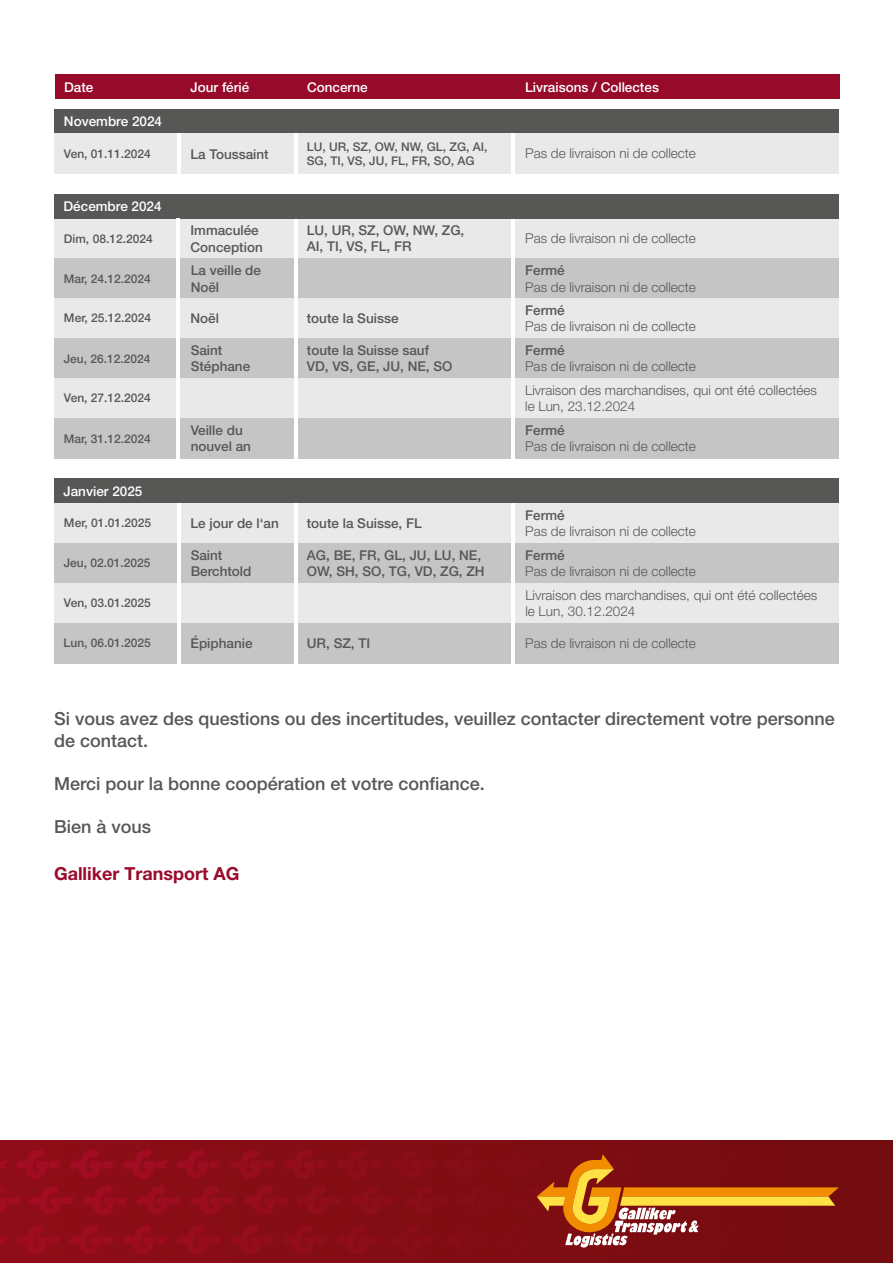
<style>
.page{position:relative;width:893px;height:1263px;background:#fff}
.page>*{position:absolute;margin:0;border:0;box-sizing:border-box;transform-origin:0 0}
.t1{font:500 18px/21.6px "Helvetica Neue LT Pro";color:#575756}
.t2{font:700 18px "Helvetica Neue LT Pro";color:#990a2c}
.t3{font:300 13.5px/16.2px "Helvetica Neue LT Pro";color:#575756}
.t4{font:500 13.5px/16.2px "Helvetica Neue LT Pro";color:#575756}
.t5{font:500 13.5px "Helvetica Neue LT Pro";color:#fff}
.t6{font:500 12px/14.4px "Helvetica Neue LT Pro";color:#575756}
</style>
<div class="page">
<div style="left:54px;top:109px;width:785px;height:25px;background:#575756"></div>
<div style="left:54px;top:134px;width:785px;height:40px;background:#e8e9e8"></div>
<hr style="left:178px;top:134px;width:3px;height:89px;background:#fff">
<hr style="left:295px;top:134px;width:3px;height:88px;background:#fff">
<hr style="left:511px;top:134px;width:3px;height:87px;background:#fff">
<img style="left:0;top:1140px;width:893px;height:123px">
<svg style="left:537px;top:1154px;width:302px;height:93px;background:#9e4120"></svg>
<div style="left:54px;top:219px;width:785px;height:40px;background:#e8e9e8"></div>
<div style="left:54px;top:259px;width:785px;height:40px;background:#c5c5c5"></div>
<hr style="left:295px;top:216px;width:3px;height:86px;background:#fff">
<hr style="left:511px;top:214px;width:3px;height:88px;background:#fff">
<div style="left:54px;top:194px;width:785px;height:24px;background:#575756"></div>
<hr style="left:176px;top:219px;width:4px;height:83px;background:#fff">
<div style="left:54px;top:298px;width:785px;height:40px;background:#e8e9e8"></div>
<div style="left:54px;top:338px;width:785px;height:40px;background:#c5c5c5"></div>
<hr style="left:295px;top:296px;width:3px;height:85px;background:#fff">
<hr style="left:511px;top:294px;width:3px;height:88px;background:#fff">
<hr style="left:176px;top:298px;width:4px;height:84px;background:#fff">
<div style="left:54px;top:378px;width:785px;height:40px;background:#e8e9e8"></div>
<div style="left:54px;top:418px;width:785px;height:40px;background:#c5c5c5"></div>
<hr style="left:295px;top:376px;width:3px;height:85px;background:#fff">
<hr style="left:511px;top:374px;width:3px;height:88px;background:#fff">
<hr style="left:176px;top:378px;width:4px;height:84px;background:#fff">
<div style="left:54px;top:503px;width:785px;height:40px;background:#e8e9e8"></div>
<div style="left:54px;top:543px;width:785px;height:40px;background:#c5c5c5"></div>
<div style="left:54px;top:583px;width:785px;height:40px;background:#e8e9e8"></div>
<div style="left:54px;top:623px;width:785px;height:40px;background:#c5c5c5"></div>
<hr style="left:178px;top:503px;width:3px;height:167px;background:#fff">
<hr style="left:295px;top:501px;width:3px;height:169px;background:#fff">
<hr style="left:511px;top:498px;width:3px;height:173px;background:#fff">
<div style="left:54px;top:479px;width:785px;height:24px;background:#575756"></div>
<div style="left:55px;top:74px;width:785px;height:24px;background:#980a29"></div>
<p class="t5" style="left:64px;top:79px;width:31px">Date</p>
<p class="t5" style="left:190px;top:79px;width:60px">Jour férié</p>
<p class="t5" style="left:307px;top:79px;width:62px">Concerne</p>
<p class="t5" style="left:525px;top:79px;width:135px">Livraisons / Collectes</p>
<p class="t5" style="left:64px;top:114px;width:100px">Novembre 2024</p>
<p class="t6" style="left:64px;top:146px;width:88px">Ven, 01.11.2024</p>
<p class="t4" style="left:190px;top:146px;width:80px">La Toussaint</p>
<p class="t6" style="left:307px;top:139px;width:182px">LU, UR, SZ, OW, NW, GL, ZG, AI,<br>SG, TI, VS, JU, FL, FR, SO, AG</p>
<p class="t3" style="left:525px;top:145px;width:172px">Pas de livraison ni de collecte</p>
<p class="t5" style="left:64px;top:198px;width:100px">Décembre 2024</p>
<p class="t6" style="left:64px;top:231px;width:90px">Dim, 08.12.2024</p>
<p class="t4" style="left:190px;top:222px;width:74px">Immaculée<br>Conception</p>
<p class="t4" style="left:307px;top:222px;width:159px">LU, UR, SZ, OW, NW, ZG,<br>AI, TI, VS, FL, FR</p>
<p class="t6" style="left:64px;top:271px;width:89px">Mar, 24.12.2024</p>
<p class="t4" style="left:191px;top:262px;width:72px">La veille de<br>Noël</p>
<p class="t3" style="left:525px;top:230px;width:172px">Pas de livraison ni de collecte</p>
<p class="t4" style="left:525px;top:262px;width:41px">Fermé</p>
<p class="t3" style="left:525px;top:278px;width:172px">Pas de livraison ni de collecte</p>
<p class="t4" style="left:525px;top:302px;width:41px">Fermé</p>
<p class="t3" style="left:525px;top:318px;width:172px">Pas de livraison ni de collecte</p>
<p class="t6" style="left:64px;top:311px;width:89px">Mer, 25.12.2024</p>
<p class="t4" style="left:190px;top:310px;width:30px">Noël</p>
<p class="t4" style="left:307px;top:310px;width:93px">toute la Suisse</p>
<p class="t6" style="left:64px;top:351px;width:88px">Jeu, 26.12.2024</p>
<p class="t4" style="left:191px;top:342px;width:61px">Saint<br>Stéphane</p>
<p class="t4" style="left:307px;top:342px;width:147px">toute la Suisse sauf<br>VD, VS, GE, JU, NE, SO</p>
<p class="t4" style="left:525px;top:342px;width:41px">Fermé</p>
<p class="t3" style="left:525px;top:358px;width:172px">Pas de livraison ni de collecte</p>
<p class="t6" style="left:64px;top:391px;width:88px">Ven, 27.12.2024</p>
<p class="t6" style="left:64px;top:431px;width:89px">Mar, 31.12.2024</p>
<p class="t4" style="left:191px;top:422px;width:62px">Veille du nouvel an</p>
<p class="t5" style="left:64px;top:483px;width:80px">Janvier 2025</p>
<p class="t6" style="left:64px;top:516px;width:89px">Mer, 01.01.2025</p>
<p class="t4" style="left:190px;top:515px;width:90px">Le jour de l‘an</p>
<p class="t4" style="left:307px;top:515px;width:117px">toute la Suisse, FL</p>
<p class="t6" style="left:64px;top:556px;width:88px">Jeu, 02.01.2025</p>
<p class="t4" style="left:191px;top:547px;width:62px">Saint<br>Berchtold</p>
<p class="t4" style="left:307px;top:547px;width:179px">AG, BE, FR, GL, JU, LU, NE,<br>OW, SH, SO, TG, VD, ZG, ZH</p>
<p class="t3" style="left:525px;top:382px;width:293px">Livraison des marchandises, qui ont été collectées le Lun, 23.12.2024</p>
<p class="t4" style="left:525px;top:422px;width:41px">Fermé</p>
<p class="t3" style="left:525px;top:438px;width:172px">Pas de livraison ni de collecte</p>
<p class="t4" style="left:525px;top:507px;width:41px">Fermé</p>
<p class="t3" style="left:525px;top:523px;width:172px">Pas de livraison ni de collecte</p>
<p class="t4" style="left:525px;top:547px;width:41px">Fermé</p>
<p class="t3" style="left:525px;top:563px;width:172px">Pas de livraison ni de collecte</p>
<p class="t6" style="left:64px;top:596px;width:88px">Ven, 03.01.2025</p>
<p class="t3" style="left:525px;top:587px;width:293px">Livraison des marchandises, qui ont été collectées le Lun, 30.12.2024</p>
<p class="t6" style="left:64px;top:636px;width:89px">Lun, 06.01.2025</p>
<p class="t4" style="left:190px;top:635px;width:64px">Épiphanie</p>
<p class="t4" style="left:307px;top:635px;width:65px">UR, SZ, TI</p>
<p class="t3" style="left:525px;top:634px;width:172px">Pas de livraison ni de collecte</p>
<h1 class="t1" style="left:54px;top:708px;width:782px">Si vous avez des questions ou des incertitudes, veuillez contacter directement votre personne de contact.</h1>
<h1 class="t1" style="left:54px;top:772px;width:432px">Merci pour la bonne coopération et votre confiance.</h1>
<h1 class="t1" style="left:54px;top:816px;width:99px">Bien à vous</h1>
<h1 class="t2" style="left:54px;top:862px;width:187px">Galliker Transport AG</h1>
</div>
